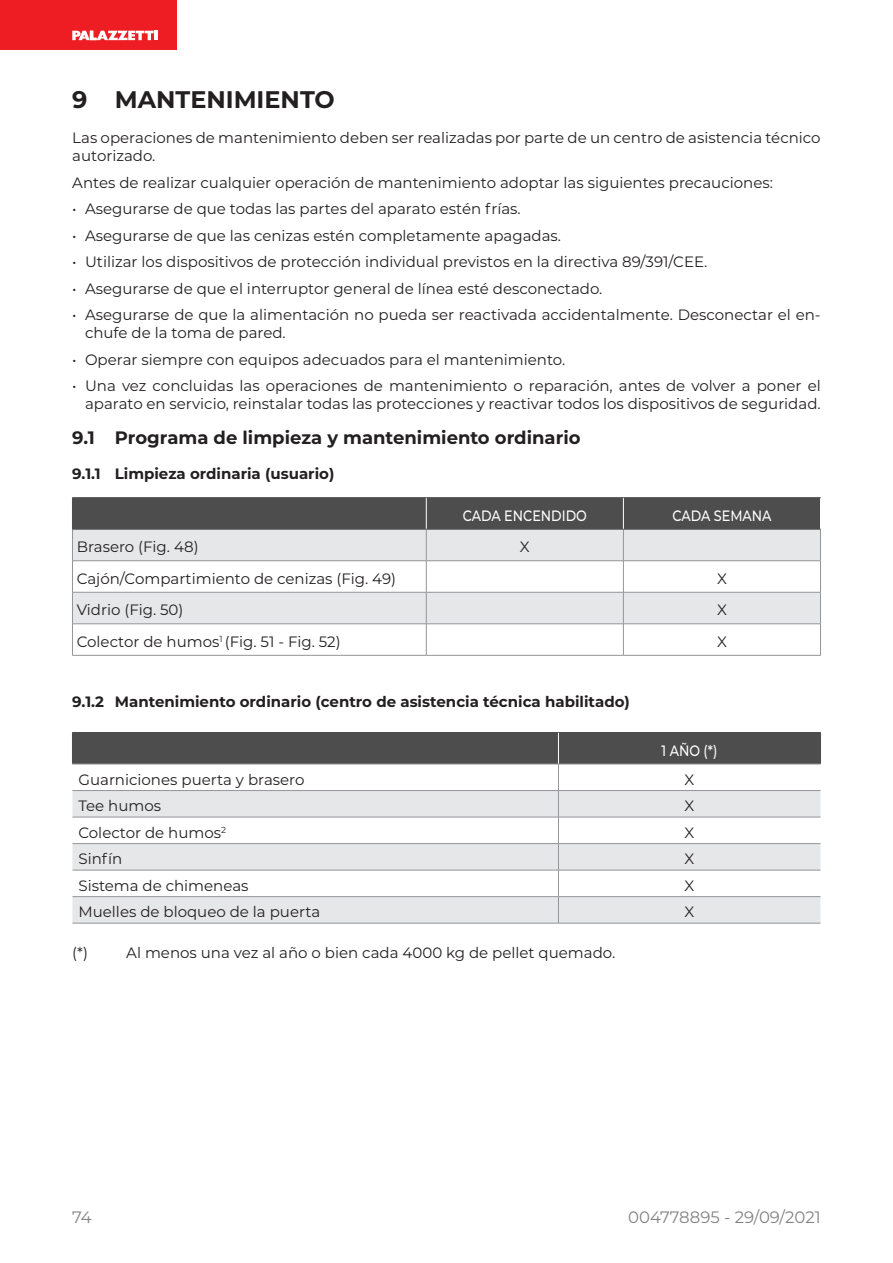
<style>
.page{position:relative;width:893px;height:1263px;background:#fff}
.page>*{position:absolute;margin:0;border:0;box-sizing:border-box;transform-origin:0 0}
.t1{font:700 24px "Montserrat";color:#231f20}
.t2{font:700 18px "Montserrat";color:#231f20}
.t3{font:16.5px "Montserrat";color:#838282}
.t4{font:15px/18px "Montserrat";color:#231f20}
.t5{font:700 15px "Montserrat";color:#231f20}
.t6{font:500 15px "Montserrat";color:#fff;scale:.85 1}
</style>
<div class="page">
<div style="left:0;top:0;width:176px;height:50px;background:#ee1d23"></div>
<svg style="left:72px;top:31px;width:85px;height:9px"></svg>
<div style="left:73px;top:498px;width:747px;height:31px;background:#4e4d4d"></div>
<svg style="left:73px;top:530px;width:747px;height:93px;fill:#e6e7e9"></svg>
<hr style="left:426px;top:529px;width:1px;height:31px;background:#939598">
<hr style="left:623px;top:529px;width:1px;height:31px;background:#939598">
<hr style="left:820px;top:529px;width:1px;height:31px;background:#939598">
<hr style="left:426px;top:561px;width:1px;height:31px;background:#939598">
<hr style="left:623px;top:561px;width:1px;height:31px;background:#939598">
<hr style="left:820px;top:561px;width:1px;height:31px;background:#939598">
<hr style="left:426px;top:592px;width:1px;height:32px;background:#939598">
<hr style="left:623px;top:592px;width:1px;height:32px;background:#939598">
<hr style="left:820px;top:592px;width:1px;height:32px;background:#939598">
<hr style="left:426px;top:624px;width:1px;height:31px;background:#939598">
<hr style="left:623px;top:624px;width:1px;height:31px;background:#939598">
<hr style="left:820px;top:624px;width:1px;height:31px;background:#939598">
<hr style="left:426px;top:498px;width:1px;height:31px;background:#fff">
<hr style="left:623px;top:498px;width:1px;height:31px;background:#fff">
<hr style="left:72px;top:560px;width:354px;height:1px;background:#939598">
<hr style="left:426px;top:560px;width:197px;height:1px;background:#939598">
<hr style="left:623px;top:560px;width:198px;height:1px;background:#939598">
<hr style="left:72px;top:592px;width:354px;height:1px;background:#939598">
<hr style="left:426px;top:592px;width:197px;height:1px;background:#939598">
<hr style="left:623px;top:592px;width:198px;height:1px;background:#939598">
<hr style="left:72px;top:623px;width:354px;height:1px;background:#939598">
<hr style="left:426px;top:623px;width:197px;height:1px;background:#939598">
<hr style="left:623px;top:623px;width:198px;height:1px;background:#939598">
<hr style="left:72px;top:655px;width:354px;height:1px;background:#939598">
<hr style="left:426px;top:655px;width:197px;height:1px;background:#939598">
<hr style="left:623px;top:655px;width:198px;height:1px;background:#939598">
<hr style="left:72px;top:529px;width:1px;height:31px;background:#939598">
<hr style="left:72px;top:561px;width:1px;height:31px;background:#939598">
<hr style="left:72px;top:592px;width:1px;height:32px;background:#939598">
<hr style="left:72px;top:624px;width:1px;height:31px;background:#939598">
<hr style="left:72px;top:497px;width:354px;height:1px;background:#4e4d4d">
<hr style="left:72px;top:498px;width:1px;height:31px;background:#4e4d4d">
<hr style="left:426px;top:497px;width:197px;height:1px;background:#4e4d4d">
<hr style="left:623px;top:497px;width:198px;height:1px;background:#4e4d4d">
<hr style="left:72px;top:529px;width:354px;height:1px;background:#4e4d4d">
<hr style="left:426px;top:529px;width:197px;height:1px;background:#4e4d4d">
<hr style="left:623px;top:529px;width:198px;height:1px;background:#4e4d4d">
<svg style="left:72px;top:733px;width:748px;height:190px"></svg>
<hr style="left:558px;top:733px;width:1px;height:31px;background:#fff">
<hr style="left:72px;top:733px;width:1px;height:31px;background:#4e4d4d">
<hr style="left:820px;top:733px;width:1px;height:31px;background:#4e4d4d">
<hr style="left:72px;top:790px;width:486px;height:1px;background:#939598">
<hr style="left:558px;top:790px;width:262px;height:1px;background:#939598">
<hr style="left:72px;top:817px;width:486px;height:1px;background:#939598">
<hr style="left:558px;top:817px;width:262px;height:1px;background:#939598">
<hr style="left:72px;top:843px;width:486px;height:1px;background:#939598">
<hr style="left:558px;top:843px;width:262px;height:1px;background:#939598">
<hr style="left:72px;top:870px;width:486px;height:1px;background:#939598">
<hr style="left:558px;top:870px;width:262px;height:1px;background:#939598">
<hr style="left:72px;top:732px;width:486px;height:1px;background:#4e4d4d">
<hr style="left:558px;top:732px;width:263px;height:1px;background:#4e4d4d">
<hr style="left:72px;top:764px;width:486px;height:1px;background:#939598">
<hr style="left:558px;top:764px;width:263px;height:1px;background:#939598">
<hr style="left:72px;top:896px;width:486px;height:1px;background:#939598">
<hr style="left:558px;top:896px;width:262px;height:1px;background:#939598">
<hr style="left:72px;top:923px;width:486px;height:1px;background:#939598">
<hr style="left:558px;top:923px;width:262px;height:1px;background:#939598">
<h1 class="t1" style="left:72px;top:82px;width:264px">9 MANTENIMIENTO</h1>
<p class="t4" style="left:72px;top:128px;width:750px">Las operaciones de mantenimiento deben ser realizadas por parte de un centro de asistencia técnico autorizado.</p>
<p class="t4" style="left:72px;top:173px;width:702px">Antes de realizar cualquier operación de mantenimiento adoptar las siguientes precauciones:</p>
<p class="t4" style="left:72px;top:199px;width:450px">• Asegurarse de que todas las partes del aparato estén frías.</p>
<p class="t4" style="left:72px;top:226px;width:490px">• Asegurarse de que las cenizas estén completamente apagadas.</p>
<p class="t4" style="left:72px;top:252px;width:637px">• Utilizar los dispositivos de protección individual previstos en la directiva 89/391/CEE.</p>
<p class="t4" style="left:72px;top:279px;width:532px">• Asegurarse de que el interruptor general de línea esté desconectado.</p>
<p class="t4" style="left:85px;top:305px;width:737px;text-indent:-13px">• Asegurarse de que la alimentación no pueda ser reactivada accidentalmente. Desconectar el en&shy;chufe de la toma de pared.</p>
<p class="t4" style="left:72px;top:350px;width:494px">• Operar siempre con equipos adecuados para el mantenimiento.</p>
<p class="t4" style="left:72px;top:376px;width:750px;text-align:right">• Una vez concluidas las operaciones de mantenimiento o reparación, antes de volver a poner el aparato en servicio, reinstalar todas las protecciones y reactivar todos los dispositivos de seguridad.</p>
<p class="t2" style="left:72px;top:424px;width:510px">9.1 Programa de limpieza y mantenimiento ordinario</p>
<p class="t5" style="left:72px;top:463px;width:264px">9.1.1 Limpieza ordinaria (usuario)</p>
<p class="t6" style="left:463px;top:505px;width:148px">CADA ENCENDIDO</p>
<p class="t6" style="left:672px;top:505px;width:118px">CADA SEMANA</p>
<p class="t4" style="left:77px;top:537px;width:123px">Brasero (Fig. 48)</p>
<p class="t4" style="left:520px;top:537px;width:11px">X</p>
<p class="t4" style="left:77px;top:569px;width:321px">Cajón/Compartimiento de cenizas (Fig. 49)</p>
<p class="t4" style="left:717px;top:569px;width:11px">X</p>
<p class="t4" style="left:77px;top:600px;width:108px">Vidrio (Fig. 50)</p>
<p class="t4" style="left:717px;top:600px;width:11px">X</p>
<p class="t4" style="left:77px;top:632px;width:265px">Colector de humos<sup>1</sup> (Fig. 51 - Fig. 52)</p>
<p class="t4" style="left:717px;top:632px;width:11px">X</p>
<p class="t5" style="left:72px;top:691px;width:559px">9.1.2 Mantenimiento ordinario (centro de asistencia técnica habilitado)</p>
<p class="t6" style="left:662px;top:740px;width:67px">1 AÑO (*)</p>
<p class="t4" style="left:78px;top:770px;width:228px">Guarniciones puerta y brasero</p>
<p class="t4" style="left:685px;top:770px;width:11px">X</p>
<p class="t4" style="left:78px;top:796px;width:84px">Tee humos</p>
<p class="t4" style="left:685px;top:796px;width:11px">X</p>
<p class="t4" style="left:78px;top:823px;width:149px">Colector de humos<sup>2</sup></p>
<p class="t4" style="left:685px;top:823px;width:11px">X</p>
<p class="t4" style="left:78px;top:849px;width:45px">Sinfín</p>
<p class="t4" style="left:685px;top:849px;width:11px">X</p>
<p class="t4" style="left:78px;top:876px;width:172px">Sistema de chimeneas</p>
<p class="t4" style="left:685px;top:876px;width:11px">X</p>
<p class="t4" style="left:78px;top:902px;width:243px">Muelles de bloqueo de la puerta</p>
<p class="t4" style="left:685px;top:902px;width:11px">X</p>
<p class="t4" style="left:72px;top:943px;width:17px">(*)</p>
<p class="t4" style="left:126px;top:943px;width:490px">Al menos una vez al año o bien cada 4000 kg de pellet quemado.</p>
<p class="t3" style="left:72px;top:1206px;width:21px">74</p>
<p class="t3" style="left:628px;top:1206px;width:194px">004778895 - 29/09/2021</p>
</div>
